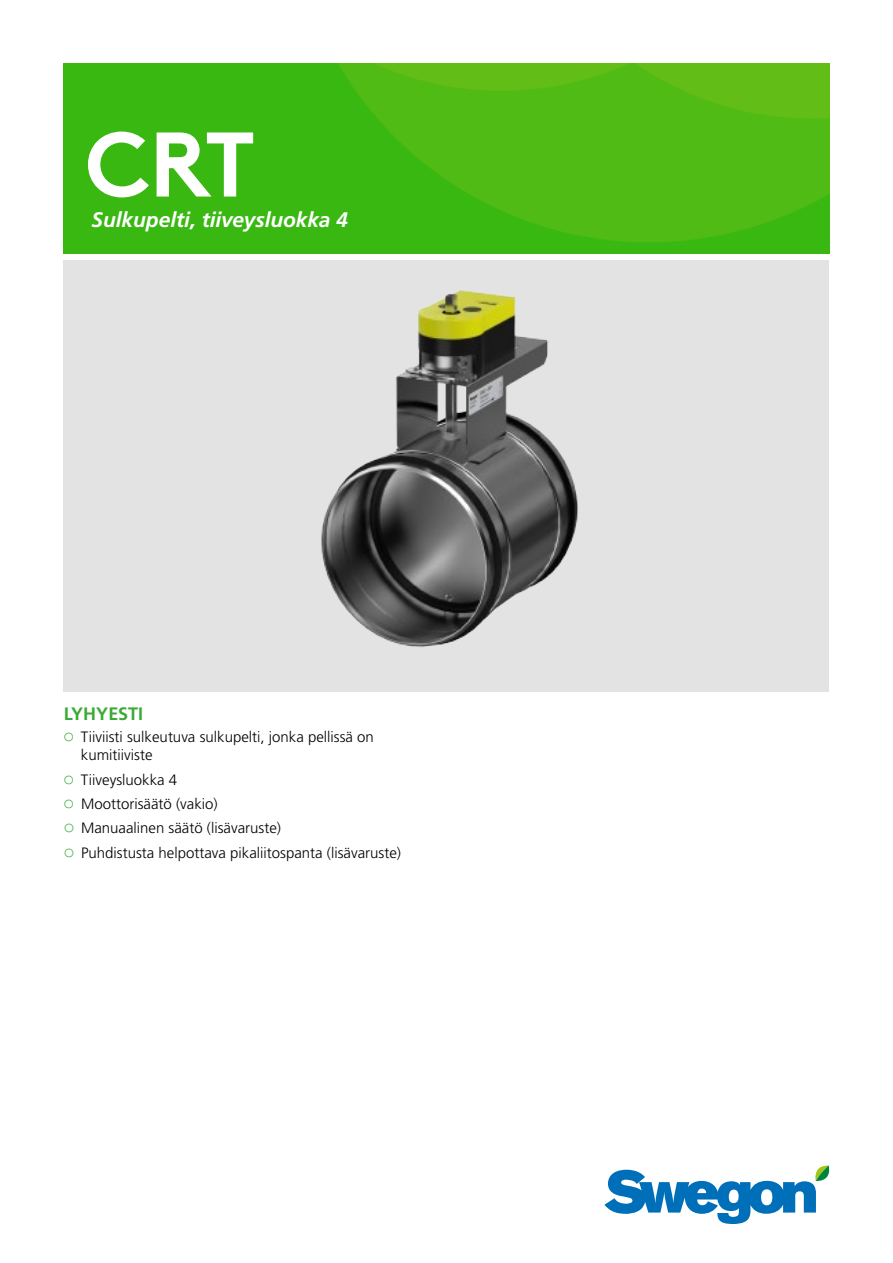
<style>
.page{position:relative;width:893px;height:1263px;background:#fff}
.page>*{position:absolute;margin:0;border:0;box-sizing:border-box;transform-origin:0 0}
.t1{font:700 91.5px "Swegon Brown";color:#fff}
.t2{font:italic 700 21px "Frutiger";letter-spacing:-.005em;color:#fff}
.t3{font:700 18px "Frutiger";color:#3aaa35}
.t4{font:300 15px/18px "Frutiger";color:#000}
.s1{font-family:"Nimbus Rom D";font-weight:400;color:#3aaa35}
</style>
<div class="page">
<svg style="left:604px;top:1165px;width:226px;height:59px"></svg>
<img style="left:64px;top:64px;width:765px;height:151px">
<img style="left:63px;top:215px;width:767px;height:477px">
<h1 class="t1" style="left:85px;top:90px;width:172px">CRT</h1>
<h2 class="t2" style="left:92px;top:207px;width:258px">Sulkupelti, tiiveysluokka 4</h2>
<p class="t3" style="left:64px;top:703px;width:81px">LYHYESTI</p>
<p class="t4" style="left:81px;top:728px;width:294px;text-indent:-17px"><span class="s1">○</span> Tiiviisti sulkeutuva sulkupelti, jonka pellissä on kumitiiviste</p>
<p class="t4" style="left:64px;top:771px;width:115px"><span class="s1">○</span> Tiiveysluokka 4</p>
<p class="t4" style="left:64px;top:795px;width:155px"><span class="s1">○</span> Moottorisäätö (vakio)</p>
<p class="t4" style="left:64px;top:819px;width:219px"><span class="s1">○</span> Manuaalinen säätö (lisävaruste)</p>
<p class="t4" style="left:64px;top:844px;width:339px"><span class="s1">○</span> Puhdistusta helpottava pikaliitospanta (lisävaruste)</p>
</div>
